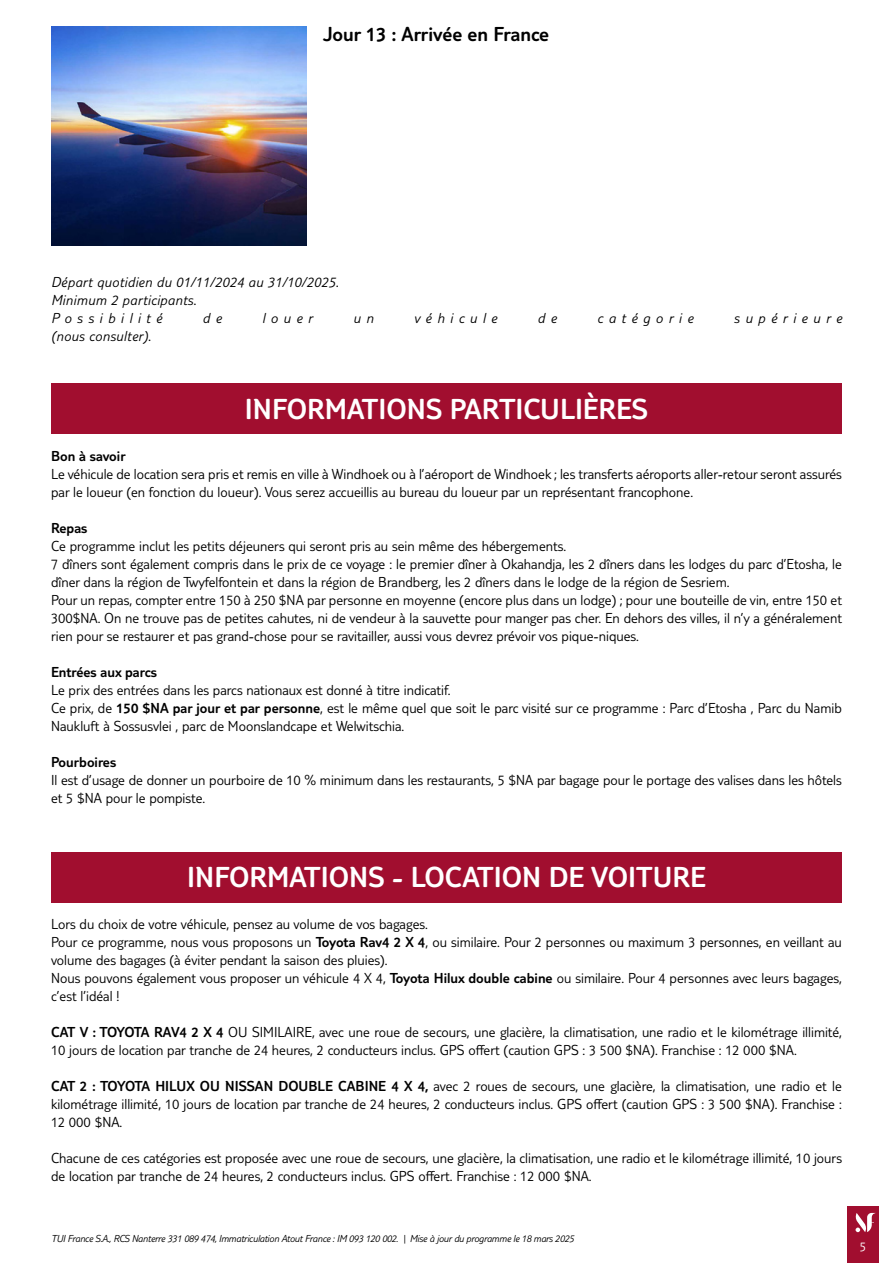
<style>
.page{position:relative;width:893px;height:1263px;background:#fff}
.page>*{position:absolute;margin:0;border:0;box-sizing:border-box;transform-origin:0 0}
.t1{font:300 30px "TUI Type";color:#fff}
.t2{font:300 21px "TUI Type";color:#000}
.t3{font:300 15px/18px "TUI Type";color:#000}
.t4{font:italic 300 15px/18px "TUI Type";letter-spacing:.02em;color:#000}
.t5{font:300 15px "TUI Type";color:#000}
.t6{font:italic 300 15px "TUI Type";letter-spacing:.36em;color:#000}
.t7{font:300 13.5px "TUI Type";color:#fff}
.t8{font:italic 300 10.5px "TUI Type";letter-spacing:-.02em;color:#000}
.s1{font-style:inherit}
</style>
<div class="page">
<div style="left:847px;top:1206px;width:32px;height:57px;background:#a10e2f"></div>
<svg style="left:855px;top:1213px;width:21px;height:19px"></svg>
<img style="left:51px;top:27px;width:255px;height:218px">
<div style="left:51px;top:383px;width:791px;height:51px;background:#a10e2f"></div>
<div style="left:51px;top:852px;width:791px;height:50px;background:#a10e2f"></div>
<h2 class="t2" style="left:323px;top:22px;width:227px">Jour 13 : Arrivée en France</h2>
<p class="t4" style="left:51px;top:273px;width:289px">Départ quotidien du 01/11/2024 au 31/10/2025.<br>Minimum 2 participants.<br>Possibilité</p>
<p class="t4" style="left:203px;top:309px;width:21px">d e</p>
<p class="t4" style="left:262px;top:309px;width:52px">louer</p>
<p class="t4" style="left:353px;top:309px;width:22px">u n</p>
<p class="t6" style="left:414px;top:309px;width:85px">véhicule</p>
<p class="t4" style="left:538px;top:309px;width:21px">d e</p>
<p class="t6" style="left:597px;top:309px;width:98px">catégorie</p>
<p class="t6" style="left:734px;top:309px;width:110px">supérieure</p>
<p class="t4" style="left:51px;top:327px;width:101px">(nous consulter).</p>
<h1 class="t1" style="left:245px;top:392px;width:405px">INFORMATIONS PARTICULIÈRES</h1>
<p class="t5" style="left:51px;top:447px;width:76px">Bon à savoir</p>
<p class="t3" style="left:51px;top:465px;width:792px">Le véhicule de location sera pris et remis en ville à Windhoek ou à l’aéroport de Windhoek ; les transferts aéroports aller-retour seront assurés par le loueur (en fonction du loueur). Vous serez accueillis au bureau du loueur par un représentant francophone.</p>
<p class="t5" style="left:51px;top:519px;width:38px">Repas</p>
<p class="t3" style="left:51px;top:537px;width:792px">Ce programme inclut les petits déjeuners qui seront pris au sein même des hébergements.<br>7 dîners sont également compris dans le prix de ce voyage : le premier dîner à Okahandja, les 2 dîners dans les lodges du parc d’Etosha, le dîner dans la région de Twyfelfontein et dans la région de Brandberg, les 2 dîners dans le lodge de la région de Sesriem.<br>Pour un repas, compter entre 150 à 250 $NA par personne en moyenne (encore plus dans un lodge) ; pour une bouteille de vin, entre 150 et 300$NA. On ne trouve pas de petites cahutes, ni de vendeur à la sauvette pour manger pas cher. En dehors des villes, il n’y a généralement rien pour se restaurer et pas grand-chose pour se ravitailler, aussi vous devrez prévoir vos pique-niques.</p>
<p class="t5" style="left:51px;top:663px;width:108px">Entrées aux parcs</p>
<p class="t3" style="left:51px;top:681px;width:792px">Le prix des entrées dans les parcs nationaux est donné à titre indicatif.<br>Ce prix, de <span class="s1">150 $NA par jour et par personne</span>, est le même quel que soit le parc visité sur ce programme : Parc d’Etosha , Parc du Namib<br>Naukluft à Sossusvlei , parc de Moonslandcape et Welwitschia.</p>
<p class="t5" style="left:51px;top:753px;width:67px">Pourboires</p>
<p class="t3" style="left:51px;top:771px;width:792px">Il est d’usage de donner un pourboire de 10 % minimum dans les restaurants, 5 $NA par bagage pour le portage des valises dans les hôtels et 5 $NA pour le pompiste.</p>
<h1 class="t1" style="left:187px;top:860px;width:520px">INFORMATIONS - LOCATION DE VOITURE</h1>
<p class="t3" style="left:51px;top:915px;width:792px">Lors du choix de votre véhicule, pensez au volume de vos bagages.<br>Pour ce programme, nous vous proposons un <span class="s1">Toyota Rav4 2 X 4</span>, ou similaire. Pour 2 personnes ou maximum 3 personnes, en veillant au volume des bagages (à éviter pendant la saison des pluies).<br>Nous pouvons également vous proposer un véhicule 4 X 4, <span class="s1">Toyota Hilux double cabine</span> ou similaire. Pour 4 personnes avec leurs bagages, c’est l’idéal !</p>
<p class="t3" style="left:51px;top:1023px;width:792px"><span class="s1">CAT V : TOYOTA RAV4 2 X 4</span> OU SIMILAIRE, avec une roue de secours, une glacière, la climatisation, une radio et le kilométrage illimité,<br>10 jours de location par tranche de 24 heures, 2 conducteurs inclus. GPS offert (caution GPS : 3 500 $NA). Franchise : 12 000 $NA.</p>
<p class="t3" style="left:51px;top:1077px;width:792px;text-align:justify"><span class="s1">CAT 2 : TOYOTA HILUX OU NISSAN DOUBLE CABINE 4 X 4,</span> avec 2 roues de secours, une glacière, la climatisation, une radio et le kilométrage illimité, 10 jours de location par tranche de 24 heures, 2 conducteurs inclus. GPS offert (caution GPS : 3 500 $NA). Franchise :<br>12 000 $NA.</p>
<p class="t3" style="left:51px;top:1149px;width:792px">Chacune de ces catégories est proposée avec une roue de secours, une glacière, la climatisation, une radio et le kilométrage illimité, 10 jours de location par tranche de 24 heures, 2 conducteurs inclus. GPS offert. Franchise : 12 000 $NA.</p>
<p class="t8" style="left:51px;top:1232px;width:525px">TUI France S.A., RCS Nanterre 331 089 474, Immatriculation Atout France : IM 093 120 002. | Mise à jour du programme le 18 mars 2025</p>
<p class="t7" style="left:860px;top:1239px;width:8px">5</p>
</div>
